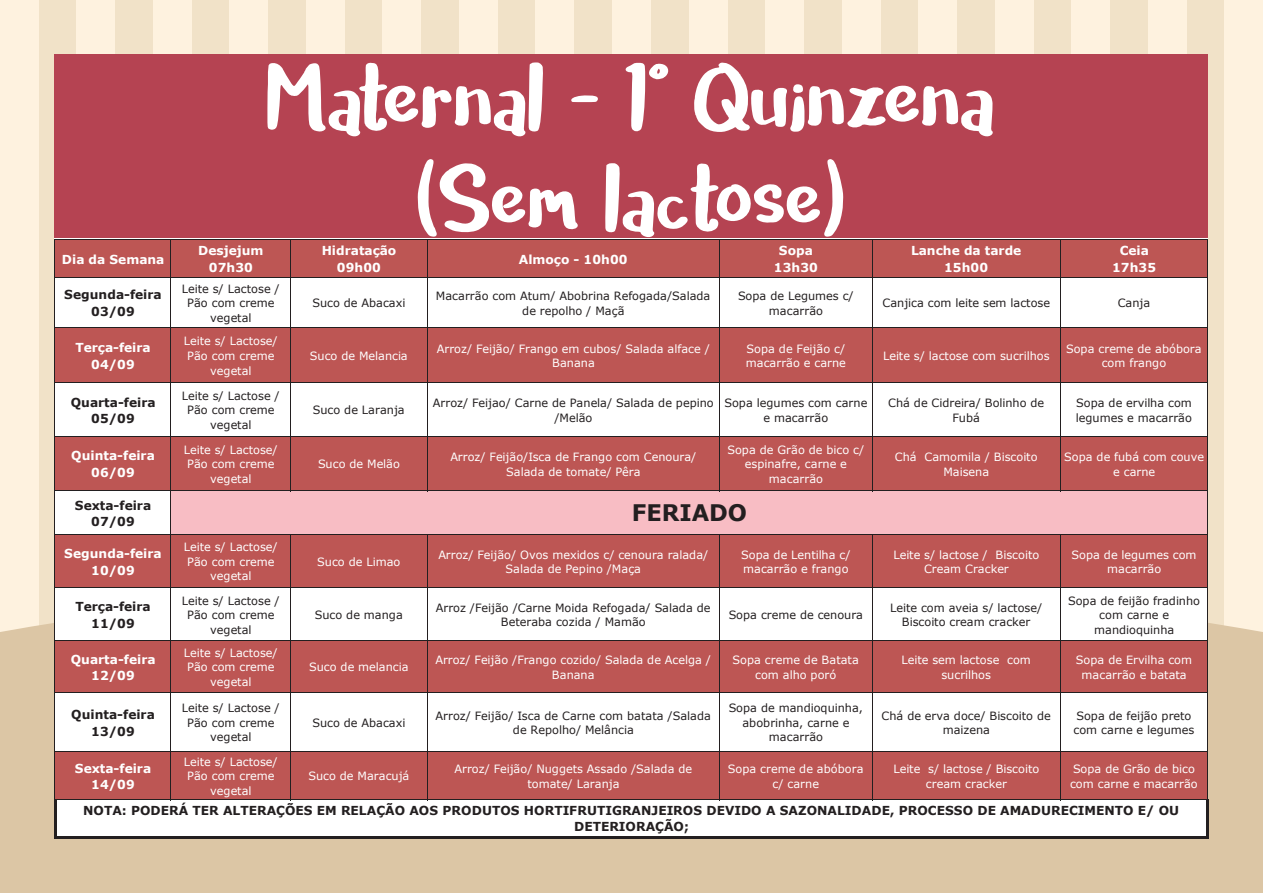
<style>
.page{position:relative;width:1263px;height:893px;background:#f1e2c8}
.page>*{position:absolute;margin:0;border:0;box-sizing:border-box;transform-origin:0 0}
.t1{font:97.8px/100.8px "Cavorting";color:#fff;text-align:center}
.t2{font:700 22.8px "Verdana";color:#231f20}
.t3{font:700 12.45px/16.6px "Verdana";color:#231f20;text-align:center}
.t4{font:700 12.45px/16.6px "Verdana";color:#fff;text-align:center}
.t5{font:11.4px/14.5px "Verdana";color:#fff;text-align:center}
.t6{font:11.4px/14.5px "Verdana";color:#231f20;text-align:center}
</style>
<div class="page">
<div style="left:0;top:0;width:38px;height:893px;background:#fef2df"></div>
<div style="left:77px;top:0;width:38px;height:893px;background:#fef2df"></div>
<div style="left:153px;top:0;width:38px;height:893px;background:#fef2df"></div>
<div style="left:230px;top:0;width:38px;height:893px;background:#fef2df"></div>
<div style="left:306px;top:0;width:38px;height:893px;background:#fef2df"></div>
<div style="left:383px;top:0;width:38px;height:893px;background:#fef2df"></div>
<div style="left:459px;top:0;width:38px;height:893px;background:#fef2df"></div>
<div style="left:536px;top:0;width:38px;height:893px;background:#fef2df"></div>
<div style="left:612px;top:0;width:39px;height:893px;background:#fef2df"></div>
<div style="left:689px;top:0;width:38px;height:893px;background:#fef2df"></div>
<div style="left:765px;top:0;width:39px;height:893px;background:#fef2df"></div>
<div style="left:842px;top:0;width:38px;height:893px;background:#fef2df"></div>
<div style="left:918px;top:0;width:39px;height:893px;background:#fef2df"></div>
<div style="left:995px;top:0;width:38px;height:893px;background:#fef2df"></div>
<div style="left:1071px;top:0;width:39px;height:893px;background:#fef2df"></div>
<div style="left:1148px;top:0;width:38px;height:893px;background:#fef2df"></div>
<div style="left:1225px;top:0;width:38px;height:893px;background:#fef2df"></div>
<div style="left:0;top:571px;width:1262px;height:322px;background:#dcc6a5"></div>
<div style="left:55px;top:238px;width:1153px;height:601px;background:#fff"></div>
<div style="left:55px;top:54px;width:1153px;height:184px;background:#b54352"></div>
<svg style="left:1262px;top:632px;width:1px;height:261px"></svg>
<div style="left:56px;top:240px;width:1152px;height:38px;background:#bd5654"></div>
<div style="left:56px;top:328px;width:1152px;height:55px;background:#bd5654"></div>
<div style="left:56px;top:436px;width:1152px;height:55px;background:#bd5654"></div>
<div style="left:171px;top:491px;width:1037px;height:44px;background:#f8bdc4"></div>
<div style="left:56px;top:534px;width:1152px;height:54px;background:#bd5654"></div>
<div style="left:56px;top:641px;width:1152px;height:52px;background:#bd5654"></div>
<div style="left:56px;top:751px;width:1152px;height:49px;background:#bd5654"></div>
<hr style="left:290px;top:240px;width:1px;height:251px;background:#231f20">
<hr style="left:427px;top:240px;width:1px;height:251px;background:#231f20">
<hr style="left:719px;top:240px;width:1px;height:251px;background:#231f20">
<hr style="left:872px;top:240px;width:1px;height:251px;background:#231f20">
<hr style="left:1059px;top:240px;width:1px;height:251px;background:#231f20">
<hr style="left:54px;top:239px;width:1px;height:560px;background:#231f20">
<hr style="left:1207px;top:240px;width:1px;height:559px;background:#231f20">
<hr style="left:54px;top:799px;width:2px;height:40px;background:#231f20">
<hr style="left:170px;top:240px;width:1px;height:560px;background:#231f20">
<hr style="left:290px;top:535px;width:1px;height:265px;background:#231f20">
<hr style="left:427px;top:535px;width:1px;height:265px;background:#231f20">
<hr style="left:719px;top:535px;width:1px;height:265px;background:#231f20">
<hr style="left:872px;top:535px;width:1px;height:265px;background:#231f20">
<hr style="left:1059px;top:535px;width:1px;height:265px;background:#231f20">
<hr style="left:1207px;top:799px;width:2px;height:40px;background:#231f20">
<hr style="left:55px;top:239px;width:1153px;height:1px;background:#231f20">
<hr style="left:55px;top:277px;width:1153px;height:1px;background:#231f20">
<hr style="left:55px;top:327px;width:1153px;height:1px;background:#231f20">
<hr style="left:55px;top:382px;width:1153px;height:1px;background:#231f20">
<hr style="left:55px;top:436px;width:1153px;height:1px;background:#231f20">
<hr style="left:55px;top:490px;width:1153px;height:1px;background:#231f20">
<hr style="left:55px;top:534px;width:1153px;height:1px;background:#231f20">
<hr style="left:55px;top:587px;width:1153px;height:1px;background:#231f20">
<hr style="left:55px;top:640px;width:1153px;height:1px;background:#231f20">
<hr style="left:55px;top:692px;width:1153px;height:1px;background:#231f20">
<hr style="left:55px;top:751px;width:1153px;height:1px;background:#231f20">
<hr style="left:56px;top:799px;width:1151px;height:1px;background:#231f20">
<hr style="left:56px;top:837px;width:1153px;height:2px;background:#231f20">
<h1 class="t1" style="left:267px;top:46px;width:730px">Maternal - 1º Quinzena (Sem lactose)</h1>
<p class="t4" style="left:62px;top:251px;width:104px">Dia da Semana</p>
<p class="t4" style="left:198px;top:242px;width:67px">Desjejum<br>07h30</p>
<p class="t4" style="left:322px;top:242px;width:76px">Hidratação<br>09h00</p>
<p class="t4" style="left:519px;top:251px;width:110px">Almoço - 10h00</p>
<p class="t4" style="left:774px;top:242px;width:46px">Sopa<br>13h30</p>
<p class="t4" style="left:911px;top:242px;width:112px">Lanche da tarde<br>15h00</p>
<p class="t4" style="left:1112px;top:242px;width:46px">Ceia<br>17h35</p>
<p class="t3" style="left:64px;top:286px;width:99px">Segunda-feira<br>03/09</p>
<p class="t6" style="left:182px;top:281px;width:99px">Leite s/ Lactose /<br>Pão com creme vegetal</p>
<p class="t6" style="left:312px;top:296px;width:95px">Suco de Abacaxi</p>
<p class="t6" style="left:436px;top:288px;width:276px">Macarrão com Atum/ Abobrina Refogada/Salada de repolho / Maçã</p>
<p class="t6" style="left:738px;top:288px;width:117px">Sopa de Legumes c/ macarrão</p>
<p class="t6" style="left:882px;top:296px;width:169px">Canjica com leite sem lactose</p>
<p class="t6" style="left:1118px;top:296px;width:34px">Canja</p>
<p class="t4" style="left:75px;top:339px;width:77px">Terça-feira<br>04/09</p>
<p class="t5" style="left:184px;top:334px;width:95px">Leite s/ Lactose/<br>Pão com creme vegetal</p>
<p class="t3" style="left:71px;top:394px;width:86px">Quarta-feira<br>05/09</p>
<p class="t6" style="left:182px;top:388px;width:99px">Leite s/ Lactose /<br>Pão com creme vegetal</p>
<p class="t4" style="left:71px;top:447px;width:85px">Quinta-feira<br>06/09</p>
<p class="t5" style="left:184px;top:442px;width:95px">Leite s/ Lactose/<br>Pão com creme vegetal</p>
<p class="t3" style="left:75px;top:496px;width:78px">Sexta-feira<br>07/09</p>
<p class="t4" style="left:64px;top:545px;width:99px">Segunda-feira<br>10/09</p>
<p class="t5" style="left:184px;top:540px;width:95px">Leite s/ Lactose/<br>Pão com creme vegetal</p>
<p class="t3" style="left:75px;top:598px;width:77px">Terça-feira<br>11/09</p>
<p class="t6" style="left:182px;top:593px;width:99px">Leite s/ Lactose /<br>Pão com creme vegetal</p>
<p class="t4" style="left:71px;top:651px;width:86px">Quarta-feira<br>12/09</p>
<p class="t5" style="left:184px;top:645px;width:95px">Leite s/ Lactose/<br>Pão com creme vegetal</p>
<p class="t3" style="left:71px;top:706px;width:85px">Quinta-feira<br>13/09</p>
<p class="t6" style="left:182px;top:700px;width:99px">Leite s/ Lactose /<br>Pão com creme vegetal</p>
<p class="t5" style="left:310px;top:349px;width:99px">Suco de Melancia</p>
<p class="t5" style="left:437px;top:341px;width:274px">Arroz/ Feijão/ Frango em cubos/ Salada alface /<br>Banana</p>
<p class="t5" style="left:746px;top:341px;width:102px;text-align:left">Sopa de Feijão c/ macarrão e carne</p>
<p class="t5" style="left:883px;top:349px;width:168px">Leite s/ lactose com sucrilhos</p>
<p class="t5" style="left:1066px;top:341px;width:137px">Sopa creme de abóbora com frango</p>
<p class="t6" style="left:313px;top:403px;width:93px">Suco de Laranja</p>
<p class="t6" style="left:433px;top:396px;width:282px">Arroz/ Feijao/ Carne de Panela/ Salada de pepino /Melão</p>
<p class="t6" style="left:724px;top:396px;width:144px">Sopa legumes com carne e macarrão</p>
<p class="t6" style="left:888px;top:396px;width:158px">Chá de Cidreira/ Bolinho de<br>Fubá</p>
<p class="t6" style="left:1076px;top:396px;width:117px;text-align:left">Sopa de ervilha com legumes e macarrão</p>
<p class="t5" style="left:318px;top:457px;width:83px">Suco de Melão</p>
<p class="t5" style="left:450px;top:449px;width:247px">Arroz/ Feijão/Isca de Frango com Cenoura/<br>Salada de tomate/ Pêra</p>
<p class="t5" style="left:727px;top:442px;width:138px">Sopa de Grão de bico c/ espinafre, carne e macarrão</p>
<p class="t5" style="left:895px;top:449px;width:144px">Chá Camomila / Biscoito<br>Maisena</p>
<p class="t5" style="left:1064px;top:449px;width:141px">Sopa de fubá com couve e carne</p>
<h2 class="t2" style="left:632px;top:496px;width:117px">FERIADO</h2>
<p class="t5" style="left:317px;top:554px;width:85px">Suco de Limao</p>
<p class="t5" style="left:438px;top:547px;width:272px">Arroz/ Feijão/ Ovos mexidos c/ cenoura ralada/<br>Salada de Pepino /Maça</p>
<p class="t5" style="left:741px;top:547px;width:111px;text-align:left">Sopa de Lentilha c/ macarrão e frango</p>
<p class="t5" style="left:893px;top:547px;width:147px">Leite s/ lactose / Biscoito<br>Cream Cracker</p>
<p class="t5" style="left:1071px;top:547px;width:127px">Sopa de legumes com macarrão</p>
<p class="t6" style="left:315px;top:608px;width:89px">Suco de manga</p>
<p class="t6" style="left:436px;top:600px;width:276px">Arroz /Feijão /Carne Moida Refogada/ Salada de<br>Beteraba cozida / Mamão</p>
<p class="t6" style="left:729px;top:608px;width:136px">Sopa creme de cenoura</p>
<p class="t6" style="left:890px;top:600px;width:154px">Leite com aveia s/ lactose/<br>Biscoito cream cracker</p>
<p class="t6" style="left:1068px;top:593px;width:133px">Sopa de feijão fradinho com carne e mandioquinha</p>
<p class="t5" style="left:309px;top:660px;width:101px">Suco de melancia</p>
<p class="t5" style="left:435px;top:653px;width:277px">Arroz/ Feijão /Frango cozido/ Salada de Acelga /<br>Banana</p>
<p class="t5" style="left:733px;top:653px;width:128px">Sopa creme de Batata com alho poró</p>
<p class="t5" style="left:901px;top:653px;width:131px">Leite sem lactose com sucrilhos</p>
<p class="t5" style="left:1076px;top:653px;width:118px">Sopa de Ervilha com macarrão e batata</p>
<p class="t6" style="left:312px;top:715px;width:95px">Suco de Abacaxi</p>
<p class="t6" style="left:436px;top:708px;width:277px">Arroz/ Feijão/ Isca de Carne com batata /Salada de Repolho/ Melância</p>
<p class="t6" style="left:729px;top:700px;width:136px">Sopa de mandioquinha, abobrinha, carne e macarrão</p>
<p class="t6" style="left:881px;top:708px;width:171px">Chá de erva doce/ Biscoito de maizena</p>
<p class="t6" style="left:1073px;top:708px;width:122px;text-align:left">Sopa de feijão preto com carne e legumes</p>
<p class="t4" style="left:75px;top:759px;width:78px">Sexta-feira<br>14/09</p>
<p class="t5" style="left:184px;top:754px;width:95px">Leite s/ Lactose/<br>Pão com creme vegetal</p>
<p class="t5" style="left:308px;top:769px;width:102px">Suco de Maracujá</p>
<p class="t5" style="left:454px;top:761px;width:239px">Arroz/ Feijão/ Nuggets Assado /Salada de tomate/ Laranja</p>
<p class="t5" style="left:728px;top:761px;width:137px">Sopa creme de abóbora c/ carne</p>
<p class="t5" style="left:893px;top:761px;width:147px">Leite s/ lactose / Biscoito cream cracker</p>
<p class="t5" style="left:1070px;top:761px;width:129px;text-align:left">Sopa de Grão de bico com carne e macarrão</p>
<p class="t3" style="left:83px;top:802px;width:1097px">NOTA: PODERÁ TER ALTERAÇÕES EM RELAÇÃO AOS PRODUTOS HORTIFRUTIGRANJEIROS DEVIDO A SAZONALIDADE, PROCESSO DE AMADURECIMENTO E/ OU<br>DETERIORAÇÃO;</p>
</div>
